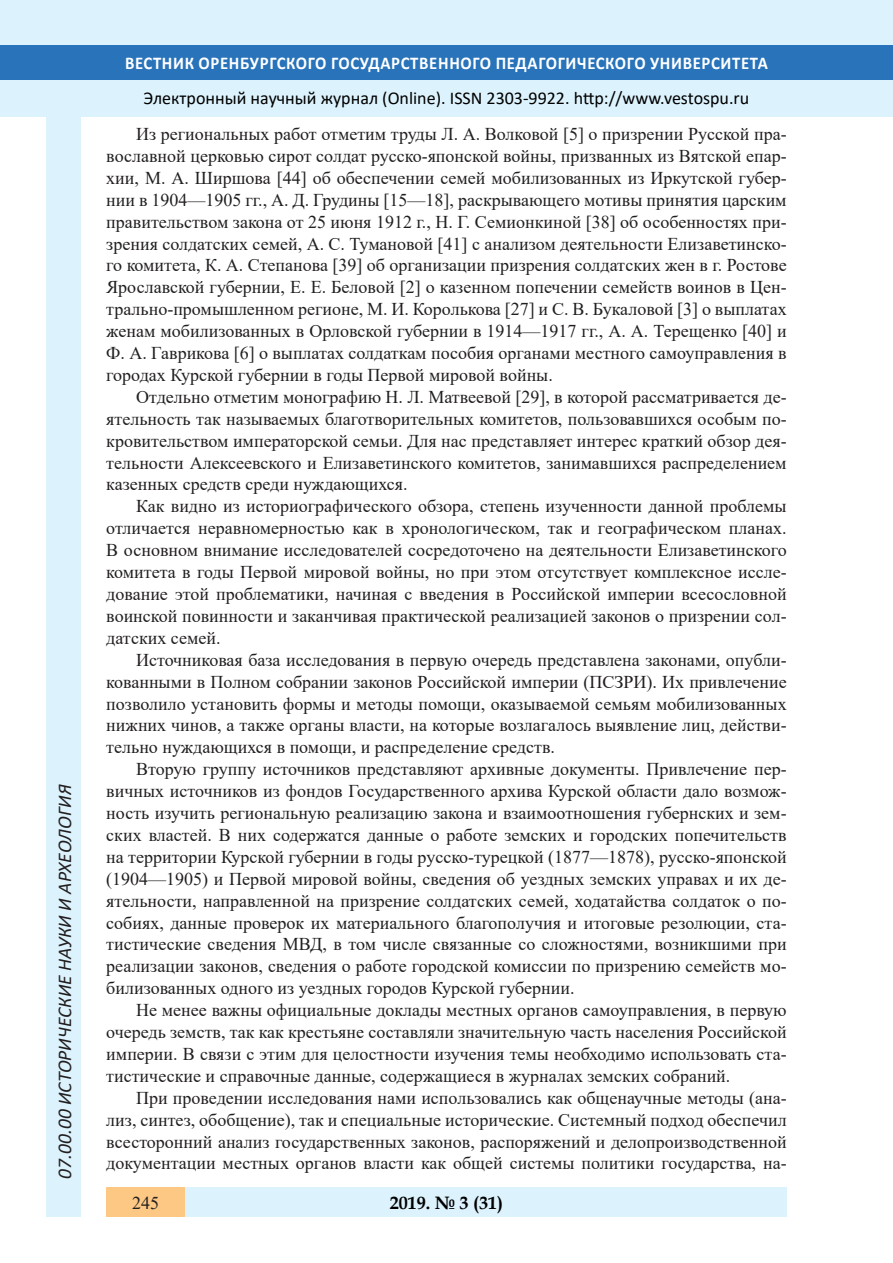
<style>
.page{position:relative;width:893px;height:1263px;background:#fff}
.page>*{position:absolute;margin:0;border:0;box-sizing:border-box;transform-origin:0 0}
.t1{font:italic 19.5px "Calibri";color:#231f20}
.Стиль2{font:18px/21.9px "Times New Roman";color:#231f20;text-align:justify}
.t2{font:18px "Calibri";color:#000}
.t3{font:700 18px "Calibri";letter-spacing:.04em;color:#fff;scale:.93 1}
.t4{font:700 18px "Book Antiqua";color:#000}
</style>
<div class="page">
<div style="left:0;top:0;width:893px;height:116px;background:#dcf2fc"></div>
<div style="left:0;top:45px;width:893px;height:34px;background:#2873ba"></div>
<div style="left:47px;top:116px;width:34px;height:1101px;background:#dcf2fc"></div>
<div style="left:106px;top:1188px;width:681px;height:29px;background:#dcf2fc"></div>
<div style="left:106px;top:1188px;width:79px;height:29px;background:#fdc784"></div>
<p class="t1" style="left:51px;top:1179px;width:395px;rotate:-90deg">07.00.00 ИСТОРИЧЕСКИЕ НАУКИ И АРХЕОЛОГИЯ</p>
<p class="t1" style="left:51px;top:1105px;width:206px;rotate:-90deg">БИОЛОГИЧЕСКИЕ НАУКИ</p>
<p class="t1" style="left:51px;top:1169px;width:11px;rotate:-90deg">3</p>
<p class="t3" style="left:125px;top:50px;width:693px">ВЕСТНИК ОРЕНБУРГСКОГО ГОСУДАРСТВЕННОГО ПЕДАГОГИЧЕСКОГО УНИВЕРСИТЕТА</p>
<p class="t2" style="left:144px;top:85px;width:607px">Электронный научный журнал (Online). ISSN 2303-9922. http://www.vestospu.ru</p>
<p class="t2" style="left:583px;top:85px;width:13px">t</p>
<p class="t2" style="left:583px;top:85px;width:13px">t</p>
<p class="Стиль2" style="left:106px;top:122px;width:682px;text-indent:30px">Из региональных работ отметим труды Л. А. Волковой [5] о призрении Русской пра&shy;вославной церковью сирот солдат русско-японской войны, призванных из Вятской епар&shy;хии, М. А. Ширшова [44] об обеспечении семей мобилизованных из Иркутской губер&shy;нии в 1904—1905 гг., А. Д. Грудины [15—18], раскрывающего мотивы принятия царским правительством закона от 25 июня 1912 г., Н. Г. Семионкиной [38] об особенностях при&shy;зрения солдатских семей, А. С. Тумановой [41] с анализом деятельности Елизаветинско&shy;го комитета, К. А. Степанова [39] об организации призрения солдатских жен в г. Ростове Ярославской губернии, Е. Е. Беловой [2] о казенном попечении семейств воинов в Цен&shy;трально-промышленном регионе, М. И. Королькова [27] и С. В. Букаловой [3] о выплатах женам мобилизованных в Орловской губернии в 1914—1917 гг., А. А. Терещенко [40] и Ф. А. Гаврикова [6] о выплатах солдаткам пособия органами местного самоуправления в городах Курской губернии в годы Первой мировой войны.</p>
<p class="Стиль2" style="left:106px;top:385px;width:682px;text-indent:30px">Отдельно отметим монографию Н. Л. Матвеевой [29], в которой рассматривается де&shy;ятельность так называемых благотворительных комитетов, пользовавшихся особым по&shy;кровительством императорской семьи. Для нас представляет интерес краткий обзор дея&shy;тельности Алексеевского и Елизаветинского комитетов, занимавшихся распределением казенных средств среди нуждающихся.</p>
<p class="Стиль2" style="left:106px;top:495px;width:682px;text-indent:30px">Как видно из историографического обзора, степень изученности данной проблемы отличается неравномерностью как в хронологическом, так и географическом планах.<br>В основном внимание исследователей сосредоточено на деятельности Елизаветинского комитета в годы Первой мировой войны, но при этом отсутствует комплексное иссле&shy;дование этой проблематики, начиная с введения в Российской империи всесословной воинской повинности и заканчивая практической реализацией законов о призрении сол&shy;датских семей.</p>
<p class="Стиль2" style="left:106px;top:648px;width:682px;text-indent:30px">Источниковая база исследования в первую очередь представлена законами, опубли&shy;кованными в Полном собрании законов Российской империи (ПСЗРИ). Их привлечение позволило установить формы и методы помощи, оказываемой семьям мобилизованных нижних чинов, а также органы власти, на которые возлагалось выявление лиц, действи&shy;тельно нуждающихся в помощи, и распределение средств.</p>
<p class="Стиль2" style="left:106px;top:758px;width:682px;text-indent:30px">Вторую группу источников представляют архивные документы. Привлечение пер&shy;вичных источников из фондов Государственного архива Курской области дало возмож&shy;ность изучить региональную реализацию закона и взаимоотношения губернских и зем&shy;ских властей. В них содержатся данные о работе земских и городских попечительств на территории Курской губернии в годы русско-турецкой (1877—1878), русско-японской (1904—1905) и Первой мировой войны, сведения об уездных земских управах и их де&shy;ятельности, направленной на призрение солдатских семей, ходатайства солдаток о по&shy;собиях, данные проверок их материального благополучия и итоговые резолюции, ста&shy;тистические сведения МВД, в том числе связанные со сложностями, возникшими при реализации законов, сведения о работе городской комиссии по призрению семейств мо&shy;билизованных одного из уездных городов Курской губернии.</p>
<p class="Стиль2" style="left:106px;top:998px;width:682px;text-indent:30px">Не менее важны официальные доклады местных органов самоуправления, в первую очередь земств, так как крестьяне составляли значительную часть населения Российской империи. В связи с этим для целостности изучения темы необходимо использовать ста&shy;тистические и справочные данные, содержащиеся в журналах земских собраний.</p>
<p class="Стиль2" style="left:106px;top:1086px;width:682px;text-indent:30px">При проведении исследования нами использовались как общенаучные методы (ана&shy;лиз, синтез, обобщение), так и специальные исторические. Системный подход обеспечил всесторонний анализ государственных законов, распоряжений и делопроизводственной документации местных органов власти как общей системы политики государства, на-</p>
<p class="t4" style="left:390px;top:1190px;width:115px">2019. № 3 (31)</p>
<p class="Стиль2" style="left:132px;top:1191px;width:28px">245</p>
<p class="t4" style="left:460px;top:1190px;width:39px">2 6</p>
<p class="t4" style="left:417px;top:1190px;width:10px">8</p>
<p class="t4" style="left:460px;top:1190px;width:39px">1 25</p>
</div>
